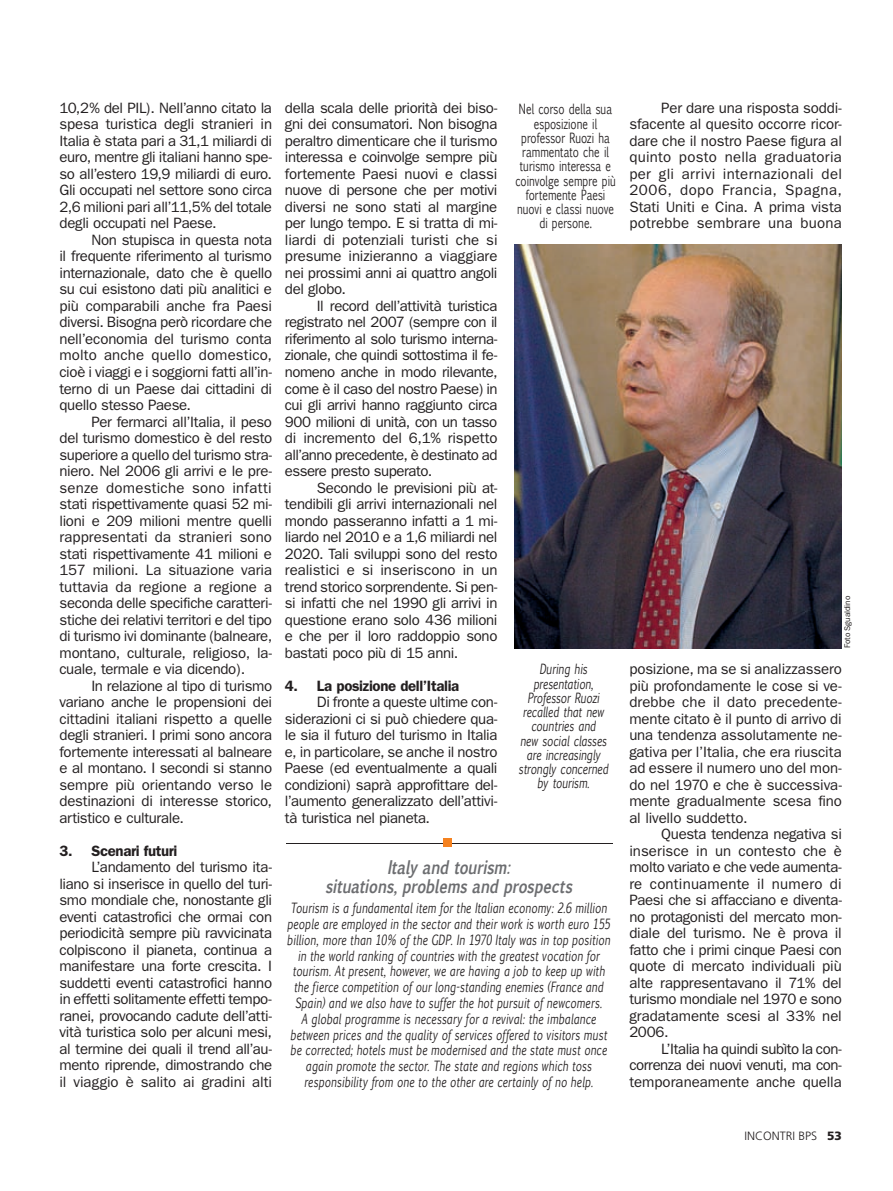
<style>
.page{position:relative;width:893px;height:1191px;background:#fff}
.page>*{position:absolute;margin:0;border:0;box-sizing:border-box;transform-origin:0 0}
.t1{font:italic 700 18px/19.5px "Euphemia UCAS";color:#6c6d70;text-align:center;scale:.8 1}
.t2{font:15px/16.5px "Franklin Gothic";letter-spacing:-.02em;color:#231f20;text-align:justify}
.t3{font:600 15px "Franklin Gothic";letter-spacing:-.025em;color:#231f20}
.t4{font:italic 13.5px/15.8px "Euphemia UCAS";letter-spacing:.02em;color:#231f20;text-align:center;scale:.75 1}
.t5{font:13.5px/14.2px "Euphemia UCAS";color:#231f20;text-align:center;scale:.75 1}
.t6{font:italic 13.5px/14.2px "Euphemia UCAS";color:#231f20;text-align:center;scale:.75 1}
.t7{font:300 12px "Frutiger";color:#231f20}
.t8{font:8.25px "Franklin Gothic";letter-spacing:-.01em;color:#231f20}
.s1{font-weight:900}
</style>
<div class="page">
<img style="left:514px;top:245px;width:328px;height:403px">
<hr style="left:286px;top:843px;width:326px;height:1px;background:#231f20">
<div style="left:443px;top:838px;width:9px;height:9px;background:#f58220"></div>
<p class="t2" style="left:60px;top:101px;width:214px">10,2% del PIL). Nell’anno citato la spesa turistica degli stranieri in Italia è stata pari a 31,1 miliardi di euro, mentre gli italiani hanno spe&shy;so all’estero 19,9 miliardi di euro.<br>Gli occupati nel settore sono circa 2,6 milioni pari all’11,5% del totale degli occupati nel Paese.</p>
<p class="t2" style="left:60px;top:233px;width:214px;text-indent:32px">Non stupisca in questa nota il frequente riferimento al turismo internazionale, dato che è quello su cui esistono dati più analitici e più comparabili anche fra Paesi diversi. Bisogna però ricordare che nell’economia del turismo conta molto anche quello domestico, cioè i viaggi e i soggiorni fatti all’in&shy;terno di un Paese dai cittadini di quello stesso Paese.</p>
<p class="t2" style="left:60px;top:414px;width:214px;text-indent:32px">Per fermarci all’Italia, il peso del turismo domestico è del resto superiore a quello del turismo stra&shy;niero. Nel 2006 gli arrivi e le pre&shy;senze domestiche sono infatti stati rispettivamente quasi 52 mi&shy;lioni e 209 milioni mentre quelli rappresentati da stranieri sono stati rispettivamente 41 milioni e 157 milioni. La situazione varia tuttavia da regione a regione a seconda delle specifiche caratteri&shy;stiche dei relativi territori e del tipo di turismo ivi dominante (balneare, montano, culturale, religioso, la&shy;cuale, termale e via dicendo).</p>
<p class="t2" style="left:60px;top:678px;width:214px;text-indent:32px">In relazione al tipo di turismo variano anche le propensioni dei cittadini italiani rispetto a quelle degli stranieri. I primi sono ancora fortemente interessati al balneare e al montano. I secondi si stanno sempre più orientando verso le destinazioni di interesse storico, artistico e culturale.</p>
<p class="t3" style="left:60px;top:845px;width:120px">3. Scenari futuri</p>
<p class="t2" style="left:60px;top:860px;width:214px;text-indent:32px">L’andamento del turismo ita&shy;liano si inserisce in quello del turi&shy;smo mondiale che, nonostante gli eventi catastrofici che ormai con periodicità sempre più ravvicinata colpiscono il pianeta, continua a manifestare una forte crescita. I suddetti eventi catastrofici hanno in effetti solitamente effetti tempo&shy;ranei, provocando cadute dell’atti&shy;vità turistica solo per alcuni mesi, al termine dei quali il trend all’au&shy;mento riprende, dimostrando che il viaggio è salito ai gradini alti</p>
<p class="t2" style="left:285px;top:101px;width:214px">della scala delle priorità dei biso&shy;gni dei consumatori. Non bisogna peraltro dimenticare che il turismo interessa e coinvolge sempre più fortemente Paesi nuovi e classi nuove di persone che per motivi diversi ne sono stati al margine per lungo tempo. E si tratta di mi&shy;liardi di potenziali turisti che si presume inizieranno a viaggiare nei prossimi anni ai quattro angoli del globo.</p>
<p class="t2" style="left:285px;top:299px;width:214px;text-indent:32px">Il record dell’attività turistica registrato nel 2007 (sempre con il riferimento al solo turismo interna&shy;zionale, che quindi sottostima il fe&shy;nomeno anche in modo rilevante, come è il caso del nostro Paese) in cui gli arrivi hanno raggiunto circa 900 milioni di unità, con un tasso di incremento del 6,1% rispetto all’anno precedente, è destinato ad essere presto superato.</p>
<p class="t2" style="left:285px;top:480px;width:214px;text-indent:32px">Secondo le previsioni più at&shy;tendibili gli arrivi internazionali nel mondo passeranno infatti a 1 mi&shy;liardo nel 2010 e a 1,6 miliardi nel 2020. Tali sviluppi sono del resto realistici e si inseriscono in un trend storico sorprendente. Si pen&shy;si infatti che nel 1990 gli arrivi in questione erano solo 436 milioni e che per il loro raddoppio sono bastati poco più di 15 anni.</p>
<p class="t3" style="left:285px;top:680px;width:176px">4. La posizione dell’Italia</p>
<p class="t2" style="left:285px;top:695px;width:214px;text-indent:32px">Di fronte a queste ultime con&shy;siderazioni ci si può chiedere qua&shy;le sia il futuro del turismo in Italia e, in particolare, se anche il nostro Paese (ed eventualmente a quali condizioni) saprà approfittare del&shy;l’aumento generalizzato dell’attivi&shy;tà turistica nel pianeta.</p>
<p class="t5" style="left:515px;top:101px;width:135px">Nel corso della sua esposizione il professor Ruozi ha rammentato che il turismo interessa e coinvolge sempre più fortemente Paesi nuovi e classi nuove di persone.</p>
<p class="t6" style="left:519px;top:661px;width:121px">During his presentation,<br>Professor Ruozi recalled that new countries and<br>new social classes are increasingly strongly concerned by tourism.</p>
<p class="t1" style="left:325px;top:856px;width:315px">Italy and tourism: situations,problemsand prospects</p>
<p class="t4" style="left:287px;top:899px;width:433px">Tourism is a fundamental item for the Italian economy: 2.6 million people are employed in the sector and their work is worth euro 155 billion, more than 10% of the GDP. In 1970 Italy was in top position in the world ranking of countries with the greatest vocation for tourism. At present, however, we are having a job to keep up with the fierce competition of our long-standing enemies (France and Spain) and we also have to suffer the hot pursuit of newcomers.<br>A global programme is necessary for a revival: the imbalance between prices and the quality of services offered to visitors must be corrected; hotels must be modernised and the state must once again promote the sector. The state and regions which toss responsibility from one to the other are certainly of no help.</p>
<p class="t2" style="left:629px;top:101px;width:214px;text-indent:32px">Per dare una risposta soddi&shy;sfacente al quesito occorre ricor&shy;dare che il nostro Paese figura al quinto posto nella graduatoria per gli arrivi internazionali del 2006, dopo Francia, Spagna, Stati Uniti e Cina. A prima vista potrebbe sembrare una buona</p>
<p class="t8" style="left:844px;top:648px;width:54px;rotate:-90deg">Foto Sgualdino</p>
<p class="t2" style="left:629px;top:662px;width:214px">posizione, ma se si analizzassero più profondamente le cose si ve&shy;drebbe che il dato precedente&shy;mente citato è il punto di arrivo di una tendenza assolutamente ne&shy;gativa per l’Italia, che era riuscita ad essere il numero uno del mon&shy;do nel 1970 e che è successiva&shy;mente gradualmente scesa fino al livello suddetto.</p>
<p class="t2" style="left:629px;top:827px;width:214px;text-indent:32px">Questa tendenza negativa si inserisce in un contesto che è molto variato e che vede aumenta&shy;re continuamente il numero di Paesi che si affacciano e diventa&shy;no protagonisti del mercato mon&shy;diale del turismo. Ne è prova il fatto che i primi cinque Paesi con quote di mercato individuali più alte rappresentavano il 71% del turismo mondiale nel 1970 e sono gradatamente scesi al 33% nel 2006.</p>
<p class="t2" style="left:629px;top:1041px;width:214px;text-indent:32px">L’Italia ha quindi subìto la con&shy;correnza dei nuovi venuti, ma con&shy;temporaneamente anche quella</p>
<p class="t7" style="left:745px;top:1131px;width:99px">INCONTRI BPS <span class="s1">53</span></p>
</div>
